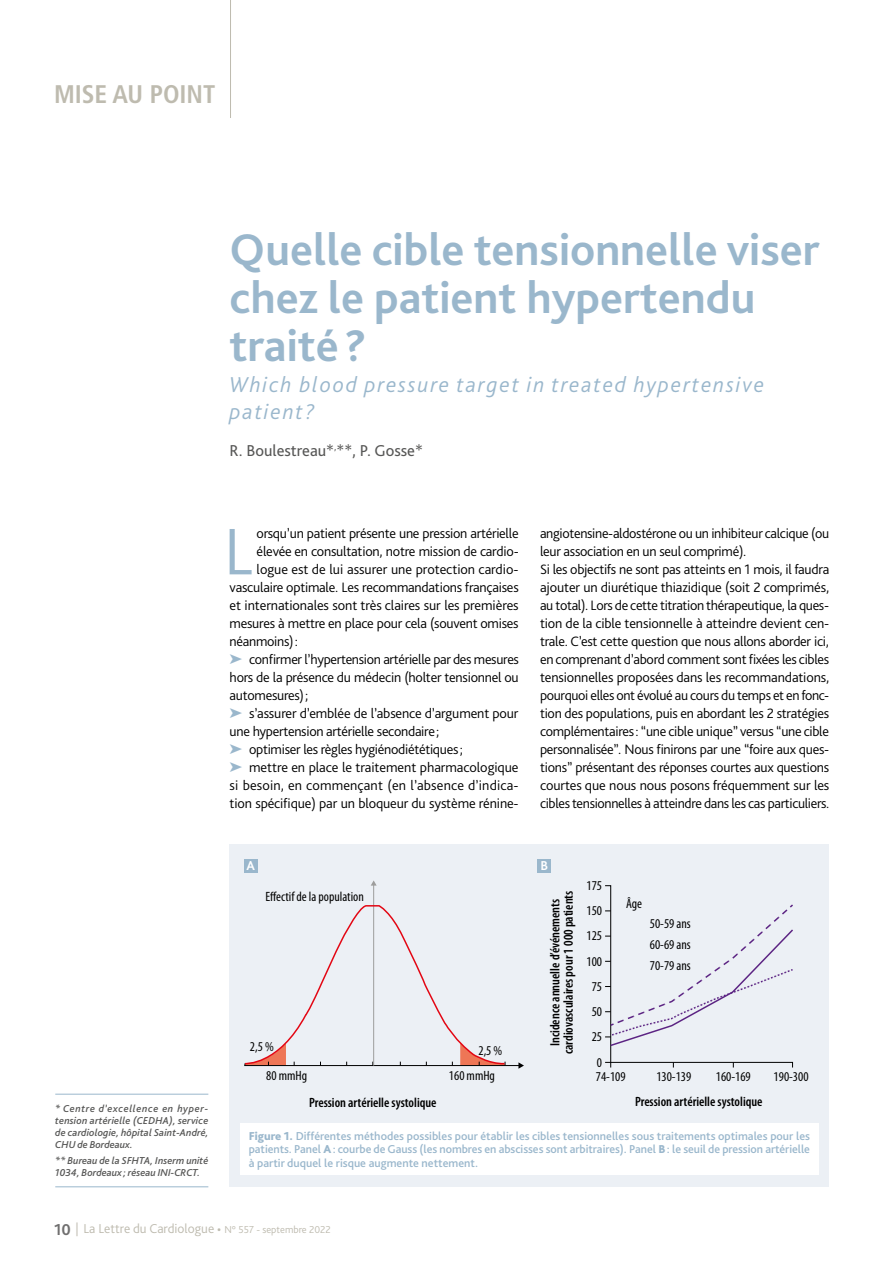
<style>
.page{position:relative;width:893px;height:1263px;background:#fff}
.page>*{position:absolute;margin:0;border:0;box-sizing:border-box;transform-origin:0 0}
.t1{font:300 68.85px "Bliss Pro";color:#9ab7cc}
.t2{font:700 46.5px/48px "Bliss Pro";color:#9ab7cc}
.t3{font:700 condensed 25.5px "Frutiger LT Std";color:#bebbaf}
.t4{font:italic 300 22.5px/27px "Bliss Pro";letter-spacing:.08em;color:#9ab7cc}
.t5{font:16.5px "Bliss Pro";color:#575756}
.t6{font:300 14.25px/18px "Bliss Pro";letter-spacing:-.02em;color:#000}
.t7{font:300 14.25px "Bliss Pro";letter-spacing:.01em;color:#000}
.t8{font:600 condensed 13.5px/13.5px "Myriad Pro";color:#000;text-align:center}
.t9{font:condensed 13.5px/25.3px "Myriad Pro";color:#000;text-align:justify}
.t10{font:300 13.5px "Bliss Pro";color:#bebbaf}
.t11{font:700 13.5px "Bliss Pro";color:#fff}
.t12{font:500 12px/13.5px "Bliss Pro";color:#9ab7cc;text-align:justify}
.t13{font:italic 500 10.5px/12px "Bliss Pro";color:#575756;text-align:justify}
.s1{color:#9ab7cc}
.s2{font-weight:800}
.s3{font-weight:700;font-size:16.5px;color:#706f6f}
.s4{font-size:10.5px}
</style>
<div class="page">
<hr style="left:230px;top:0;width:1px;height:118px;background:#bebbaf">
<div style="left:230px;top:844px;width:599px;height:342px;background:#ecf0f5"></div>
<hr style="left:244px;top:1065px;width:275px;height:1px;background:#000">
<svg style="left:518px;top:1062px;width:6px;height:7px"></svg>
<hr style="left:373px;top:885px;width:1px;height:180px;background:#9d9d9c">
<svg style="left:371px;top:880px;width:5px;height:5px"></svg>
<svg style="left:244px;top:904px;width:262px;height:162px"></svg>
<svg style="left:605px;top:885px;width:189px;height:183px"></svg>
<div style="left:244px;top:859px;width:14px;height:14px;background:#9ab7cc"></div>
<div style="left:537px;top:859px;width:14px;height:14px;background:#9ab7cc"></div>
<div style="left:240px;top:1123px;width:579px;height:52px;background:#fff"></div>
<hr style="left:55px;top:1094px;width:153px;height:1px;background:#9ab7cc">
<hr style="left:55px;top:1186px;width:153px;height:1px;background:#9ab7cc">
<h3 class="t3" style="left:54px;top:79px;width:163px">MISE AU POINT</h3>
<h2 class="t2" style="left:230px;top:224px;width:592px">Quelle cible tensionnelle viser chez le patient hypertendu traité ?</h2>
<h3 class="t4" style="left:230px;top:370px;width:536px">Which blood pressure target in treated hypertensive patient?</h3>
<p class="t5" style="left:230px;top:440px;width:195px">R. Boulestreau*<sup>,</sup>**, P. Gosse*</p>
<p class="t13" style="left:55px;top:1102px;width:155px">* Centre d’excellence en hyper&shy;tension artérielle (CEDHA), service de cardiologie, hôpital Saint-André, CHU de Bordeaux.</p>
<p class="t13" style="left:55px;top:1154px;width:155px">** Bureau de la SFHTA, Inserm unité<br>1034, Bordeaux ; réseau INI-CRCT.</p>
<h1 class="t1" style="left:224px;top:509px;width:31px">L</h1>
<p class="t6" style="left:257px;top:524px;width:263px">orsqu’un patient présente une pression artérielle</p>
<p class="t6" style="left:257px;top:542px;width:264px">élevée en consultation, notre mission de cardio-</p>
<p class="t6" style="left:257px;top:560px;width:264px">logue est de lui assurer une protection cardio-</p>
<p class="t6" style="left:230px;top:578px;width:291px">vasculaire optimale. Les recommandations françaises</p>
<p class="t6" style="left:230px;top:596px;width:291px">et internationales sont très claires sur les premières</p>
<p class="t6" style="left:230px;top:614px;width:291px">mesures à mettre en place pour cela (souvent omises</p>
<p class="t6" style="left:230px;top:632px;width:70px">néanmoins):</p>
<p class="t6" style="left:230px;top:650px;width:291px"><span class="s1">➤</span> confirmer l’hypertension artérielle par des mesures</p>
<p class="t6" style="left:230px;top:668px;width:291px">hors de la présence du médecin (holter tensionnel ou</p>
<p class="t6" style="left:230px;top:686px;width:80px">automesures);</p>
<p class="t6" style="left:230px;top:704px;width:290px"><span class="s1">➤</span> s’assurer d’emblée de l’absence d’argument pour</p>
<p class="t6" style="left:230px;top:722px;width:211px">une hypertension artérielle secondaire;</p>
<p class="t6" style="left:230px;top:740px;width:235px"><span class="s1">➤</span> optimiser les règles hygiénodiététiques;</p>
<p class="t6" style="left:230px;top:758px;width:290px"><span class="s1">➤</span> mettre en place le traitement pharmacologique</p>
<p class="t7" style="left:230px;top:777px;width:291px">si besoin, en commençant (en l’absence d’indica-</p>
<p class="t6" style="left:230px;top:794px;width:291px">tion spécifique) par un bloqueur du système rénine-</p>
<p class="t6" style="left:540px;top:524px;width:291px">angiotensine-aldostérone ou un inhibiteur calcique (ou leur association en un seul comprimé).<br>Si les objectifs ne sont pas atteints en 1 mois, il faudra ajouter un diurétique thiazidique (soit 2 comprimés, au total). Lors de cette titration thérapeutique, la ques&shy;tion de la cible tensionnelle à atteindre devient cen&shy;trale. C’est cette question que nous allons aborder ici, en comprenant d’abord comment sont fixées les cibles tensionnelles proposées dans les recommandations, pourquoi elles ont évolué au cours du temps et en fonc&shy;tion des populations, puis en abordant les 2 stratégies complémentaires: “une cible unique” versus “une cible personnalisée”. Nous finirons par une “foire aux ques&shy;tions” présentant des réponses courtes aux questions courtes que nous nous posons fréquemment sur les cibles tensionnelles à atteindre dans les cas particuliers.</p>
<p class="t11" style="left:247px;top:857px;width:10px">A</p>
<p class="t11" style="left:540px;top:857px;width:9px">B</p>
<p class="t9" style="left:265px;top:884px;width:100px">Effectif de la population</p>
<p class="t9" style="left:250px;top:1034px;width:25px">2,5 %</p>
<p class="t9" style="left:478px;top:1038px;width:25px">2,5 %</p>
<p class="t9" style="left:266px;top:1063px;width:42px">80 mmHg</p>
<p class="t9" style="left:449px;top:1063px;width:48px">160 mmHg</p>
<p class="t9" style="left:587px;top:873px;width:17px;text-align:right">175<br>150<br>125<br>100<br>75<br>50<br>25<br>0</p>
<p class="t9" style="left:596px;top:1064px;width:31px">74-109</p>
<p class="t9" style="left:656px;top:1064px;width:36px">130-139</p>
<p class="t9" style="left:716px;top:1064px;width:36px">160-169</p>
<p class="t9" style="left:774px;top:1064px;width:36px">190-300</p>
<p class="t8" style="left:548px;top:1054px;width:165px;rotate:-90deg">Incidence annuelle d’événements cardiovasculaires pour 1 000 patients</p>
<p class="t9" style="left:626px;top:891px;width:18px">Âge</p>
<p class="t9" style="left:650px;top:913px;width:42px;line-height:21px">50-59 ans 60-69 ans 70-79 ans</p>
<p class="t8" style="left:309px;top:1096px;width:129px">Pression artérielle systolique</p>
<p class="t8" style="left:635px;top:1095px;width:129px">Pression artérielle systolique</p>
<p class="t12" style="left:249px;top:1129px;width:563px"><span class="s2">Figure 1.</span> Différentes méthodes possibles pour établir les cibles tensionnelles sous traitements optimales pour les patients. Panel <span class="s2">A</span>: courbe de Gauss (les nombres en abscisses sont arbitraires). Panel <span class="s2">B</span>: le seuil de pression artérielle à partir duquel le risque augmente nettement.</p>
<p class="t10" style="left:54px;top:1220px;width:278px"><span class="s3">10</span> | La Lettre du Cardiologue • <span class="s4">N° 557 - septembre 2022</span></p>
</div>
